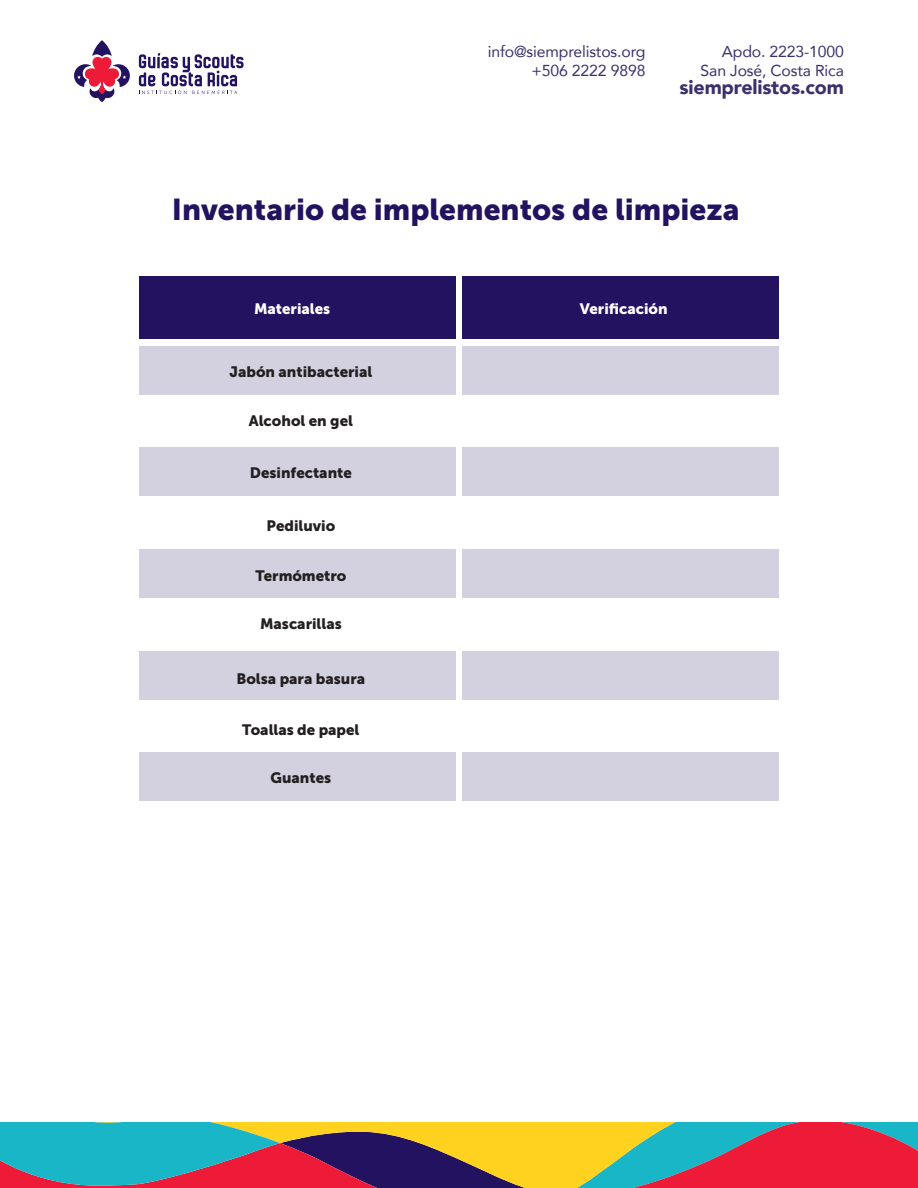
<style>
.page{position:relative;width:918px;height:1188px;background:#fff}
.page>*{position:absolute;margin:0;border:0;box-sizing:border-box;transform-origin:0 0}
.t1{font:30px "Museo Sans 900";color:#231260}
.t2{font:900 19.8px "Avenir";letter-spacing:-.01em;color:#3d306b}
.t3{font:15.75px/18.3px "Avenir";letter-spacing:-.01em;color:#3d306b;text-align:right}
.t4{font:15px "Museo Sans 900";color:#231f20}
.t5{font:15px "Museo Sans 900";color:#fff}
</style>
<div class="page">
<svg style="left:0;top:1122px;width:918px;height:66px;background:#907768"></svg>
<svg style="left:139px;top:53px;width:105px;height:41px"></svg>
<svg style="left:74px;top:40px;width:56px;height:62px"></svg>
<div style="left:139px;top:346px;width:317px;height:49px;background:#d3d0df"></div>
<div style="left:462px;top:346px;width:316px;height:49px;background:#d3d0df"></div>
<div style="left:139px;top:448px;width:317px;height:48px;background:#d3d0df"></div>
<div style="left:462px;top:448px;width:316px;height:48px;background:#d3d0df"></div>
<div style="left:139px;top:549px;width:317px;height:49px;background:#d3d0df"></div>
<div style="left:462px;top:549px;width:316px;height:49px;background:#d3d0df"></div>
<div style="left:139px;top:651px;width:317px;height:49px;background:#d3d0df"></div>
<div style="left:462px;top:651px;width:316px;height:49px;background:#d3d0df"></div>
<div style="left:139px;top:753px;width:317px;height:48px;background:#d3d0df"></div>
<div style="left:462px;top:753px;width:316px;height:48px;background:#d3d0df"></div>
<div style="left:139px;top:276px;width:317px;height:63px;background:#231260"></div>
<div style="left:462px;top:276px;width:316px;height:63px;background:#231260"></div>
<p class="t3" style="left:488px;top:42px;width:159px">info@siemprelistos.org +506 2222 9898</p>
<p class="t3" style="left:701px;top:42px;width:145px">Apdo. 2223-1000<br>San José, Costa Rica</p>
<h2 class="t2" style="left:680px;top:70px;width:166px">siemprelistos.com</h2>
<h1 class="t1" style="left:172px;top:193px;width:569px">Inventario de implementos de limpieza</h1>
<p class="t5" style="left:254px;top:300px;width:78px">Materiales</p>
<p class="t5" style="left:580px;top:300px;width:89px">Verificación</p>
<p class="t4" style="left:229px;top:363px;width:144px">Jabón antibacterial</p>
<p class="t4" style="left:249px;top:412px;width:106px">Alcohol en gel</p>
<p class="t4" style="left:250px;top:464px;width:104px">Desinfectante</p>
<p class="t4" style="left:267px;top:517px;width:70px">Pediluvio</p>
<p class="t4" style="left:255px;top:567px;width:93px">Termómetro</p>
<p class="t4" style="left:260px;top:616px;width:83px">Mascarillas</p>
<p class="t4" style="left:237px;top:670px;width:130px">Bolsa para basura</p>
<p class="t4" style="left:242px;top:721px;width:119px">Toallas de papel</p>
<p class="t4" style="left:271px;top:769px;width:62px">Guantes</p>
</div>
